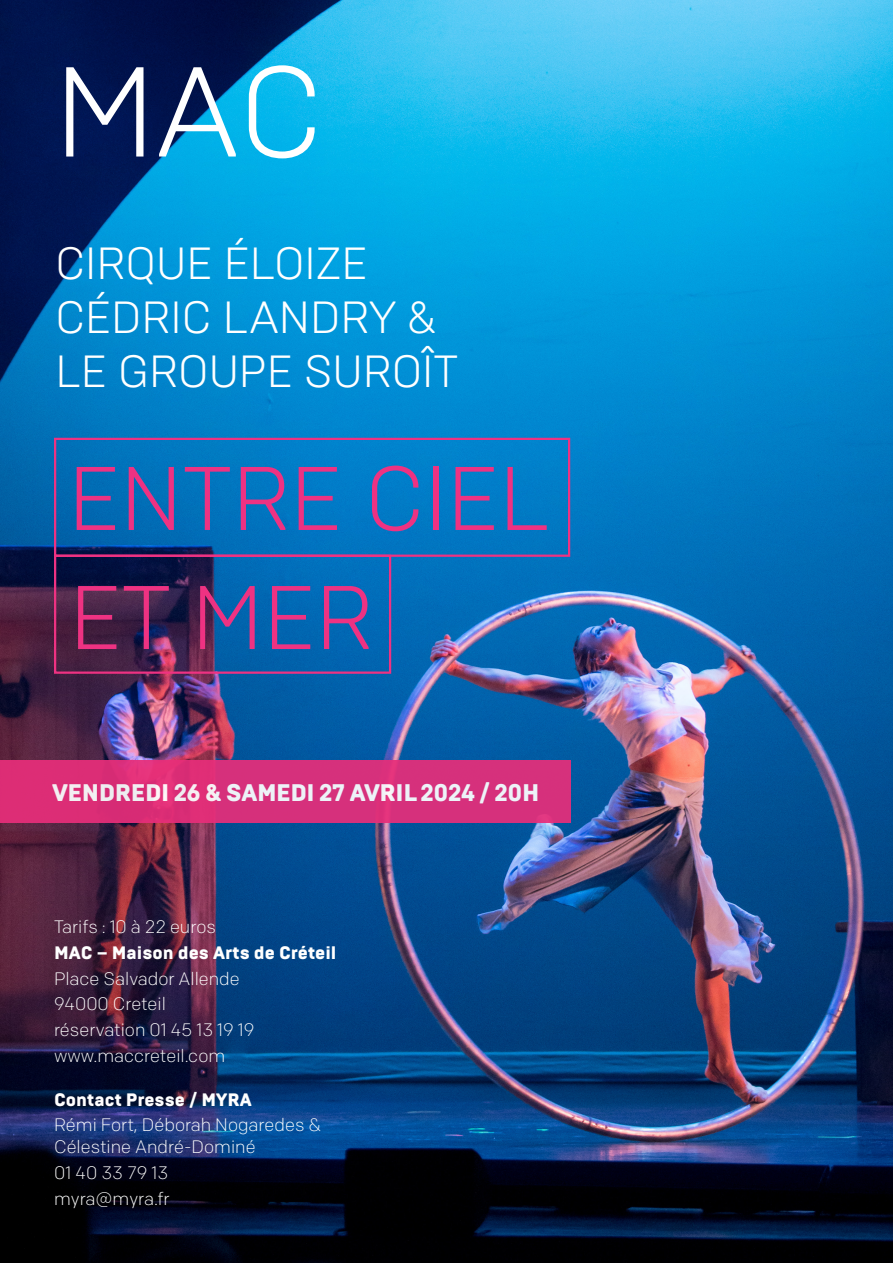
<style>
.page{position:relative;width:893px;height:1263px;background:#fff}
.page>*{position:absolute;margin:0;border:0;box-sizing:border-box;transform-origin:0 0}
.t1{font:300 127.5px "Brutal Type";color:#fff}
.t2{font:300 90px/119.1px "Brutal Type";color:#ee3282}
.t3{font:300 45px "Brutal Type";color:#fff}
.t4{font:900 24px "Brutal Type";letter-spacing:-.02em;color:#fff}
.Texte_courant{font:300 18px/21.6px "Colfax";color:#fff}
.Texte_courant-2{font:900 18px "Brutal Type";color:#fff}
</style>
<div class="page">
<img style="left:0;top:0;width:893px;height:1263px">
<div style="left:0;top:760px;width:570px;height:63px;background:#d6307c"></div>
<div style="left:54px;top:438px;width:516px;height:119px;border:2px solid #ee3282"></div>
<div style="left:54px;top:555px;width:337px;height:119px;border:2px solid #ee3282"></div>
<p class="t1" style="left:54px;top:36px;width:271px">MAC</p>
<p class="t3" style="left:56px;top:237px;width:313px">CIRQUE ÉLOIZE</p>
<p class="t3" style="left:56px;top:291px;width:381px">CÉDRIC LANDRY &amp;</p>
<p class="t3" style="left:56px;top:345px;width:404px">LE GROUPE SUROÎT</p>
<p class="t2" style="left:68px;top:439px;width:482px">ENTRE CIEL<br>ET MER</p>
<h3 class="t4" style="left:52px;top:778px;width:489px">VENDREDI 26 &amp; SAMEDI 27 AVRIL 2024 / 20H</h3>
<p class="Texte_courant" style="left:54px;top:915px;width:163px">Tarifs : 10 à 22 euros</p>
<p class="Texte_courant-2" style="left:54px;top:941px;width:284px">MAC – Maison des Arts de Créteil</p>
<p class="Texte_courant" style="left:54px;top:967px;width:187px">Place Salvador Allende</p>
<p class="Texte_courant" style="left:54px;top:993px;width:113px">94000 Creteil</p>
<p class="Texte_courant" style="left:54px;top:1019px;width:202px">réservation 01 45 13 19 19</p>
<p class="Texte_courant" style="left:54px;top:1045px;width:173px">www.maccreteil.com</p>
<p class="Texte_courant-2" style="left:54px;top:1088px;width:199px">Contact Presse / MYRA</p>
<p class="Texte_courant" style="left:54px;top:1114px;width:268px">Rémi Fort, Déborah Nogaredes &amp;<br>Célestine André-Dominé</p>
<p class="Texte_courant" style="left:54px;top:1162px;width:116px">01 40 33 79 13</p>
<p class="Texte_courant" style="left:54px;top:1187px;width:117px">myra@myra.fr</p>
</div>
